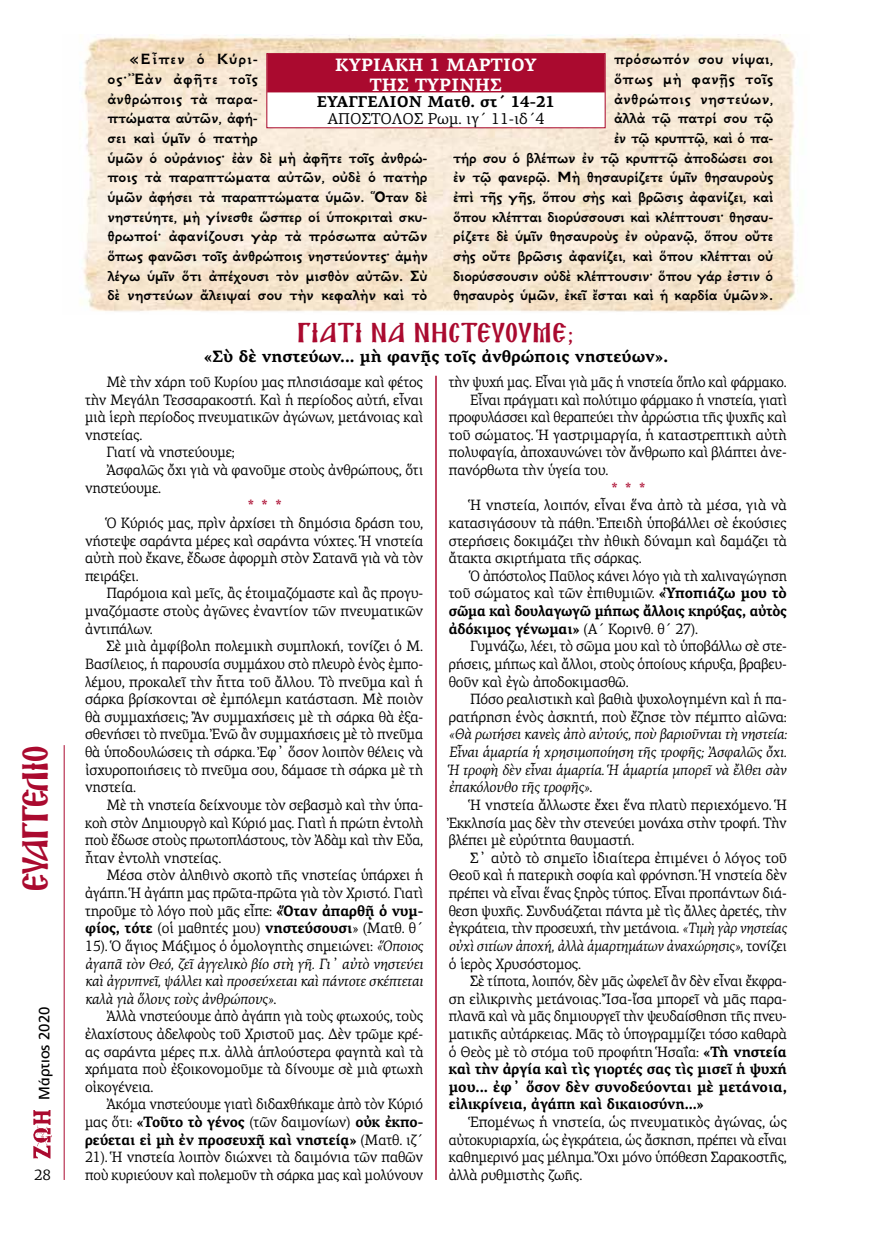
<style>
.page{position:relative;width:872px;height:1234px;background:#fff}
.page>*{position:absolute;margin:0;border:0;box-sizing:border-box;transform-origin:0 0}
.t1{font:31.5px "Mg Agion Oros UC Normal";letter-spacing:-.025em;color:#aa0a2f}
.t2{font:24px "Mg Agion Oros UC Normal";letter-spacing:.05em;color:#aa0a2f}
.t3{font:700 18px/19.4px "PF Agora Serif Pro";color:#fff;text-align:center}
.t4{font:700 16.5px/19.6px "GFS Neohellenic";letter-spacing:-.01em;color:#000}
.t5{font:700 16.5px "PF Agora Serif Pro";color:#000}
.t6{font:700 15.75px "PF Agora Serif Pro";color:#000}
.t7{font:15.75px "PF Agora Serif Pro";color:#000}
.t8{font:15px/17.5px "PF Agora Serif Pro";letter-spacing:-.01em;color:#000;text-align:justify;scale:.95 1}
.t9{font:15px/17.5px "PF Agora Serif Pro";letter-spacing:-.01em;color:#000;text-align:justify;scale:.94 1}
.t10{font:15px/17.5px "PF Agora Serif Pro";letter-spacing:-.01em;color:#000;text-align:justify;scale:.92 1}
.t11{font:15px/17.5px "PF Agora Serif Pro";letter-spacing:-.01em;color:#000;text-align:justify;scale:.96 1}
.t12{font:15px/17.5px "PF Agora Serif Pro";letter-spacing:-.01em;color:#000;text-align:justify;scale:.93 1}
.t13{font:italic 15px/17.5px "PF Agora Serif Pro";letter-spacing:-.01em;color:#000;text-align:justify;scale:.94 1}
.t14{font:15px/17.5px "PF Agora Serif Pro";letter-spacing:-.01em;color:#000;text-align:justify}
.t15{font:15px "PF Agora Serif Pro";letter-spacing:-.01em;color:#000;scale:.91 1}
.t16{font:15px "PF Catalog Poly";color:#000}
.t17{font:15px "PF Agora Serif Pro";color:#aa0a2f;scale:.94 1}
.s1{font-family:"PF Agora Serif Pro"}
.s2{font-weight:700}
.s3{font-style:italic}
.s4{font-style:normal}
</style>
<div class="page">
<img style="left:33px;top:1110px;width:19px;height:48px">
<img style="left:80px;top:34px;width:718px;height:278px">
<hr style="left:64px;top:745px;width:1px;height:434px;background:#aa0a2f">
<hr style="left:435px;top:375px;width:2px;height:804px;background:#aa0a2f">
<svg style="left:268px;top:55px;width:335px;height:71px"></svg>
<div style="left:266px;top:53px;width:339px;height:75px;border:1px solid #aa0a2f"></div>
<h1 class="t1" style="left:22px;top:889px;width:146px;rotate:-90deg">ΕΥΑΓΓΕΛΙΟ</h1>
<p class="t16" style="left:36px;top:1099px;width:95px;rotate:-90deg">Μάρτιος 2020</p>
<p class="t14" style="left:34px;top:1165px;width:18px">28</p>
<p class="t4" style="left:107px;top:48px;width:322px;text-indent:21px">«Εἶπεν ὁ Κύρι-<br>ος·᾽Ἐὰν ἀφῆτε τοῖς<br>ἀνθρώποις τὰ παρα-<br>πτώματα αὐτῶν, ἀφή-<br>σει καὶ ὑμῖν ὁ πατὴρ<br>ὑμῶν ὁ οὐράνιος· ἐὰν δὲ μὴ ἀφῆτε τοῖς ἀνθρώ&shy;ποις τὰ παραπτώματα αὐτῶν, οὐδὲ ὁ πατὴρ ὑμῶν ἀφήσει τὰ παραπτώματα ὑμῶν. Ὅταν δὲ νηστεύητε, μὴ γίνεσθε ὥσπερ οἱ ὑποκριταὶ σκυ&shy;θρωποί· ἀφανίζουσι γὰρ τὰ πρόσωπα αὐτῶν ὅπως φανῶσι τοῖς ἀνθρώποις νηστεύοντες· ἀμὴν λέγω ὑμῖν ὅτι ἀπέχουσι τὸν μισθὸν αὐτῶν. Σὺ δὲ νηστεύων ἄλειψαί σου τὴν κεφαλὴν καὶ τὸ</p>
<p class="t4" style="left:453px;top:48px;width:322px;text-align:right">πρόσωπόν σου νίψαι,<br>ὅπως μὴ φανῇς τοῖς<br>ἀνθρώποις νηστεύων,<br>ἀλλὰ τῷ πατρί σου τῷ<br>ἐν τῷ κρυπτῷ, καὶ ὁ πα-<br>τήρ σου ὁ βλέπων ἐν τῷ κρυπτῷ ἀποδώσει σοι ἐν τῷ φανερῷ. Μὴ θησαυρίζετε ὑμῖν θησαυροὺς ἐπὶ τῆς γῆς, ὅπου σὴς καὶ βρῶσις ἀφανίζει, καὶ ὅπου κλέπται διορύσσουσι καὶ κλέπτουσι· θησαυ&shy;ρίζετε δὲ ὑμῖν θησαυροὺς ἐν οὐρανῷ, ὅπου οὔτε σὴς οὔτε βρῶσις ἀφανίζει, καὶ ὅπου κλέπται οὐ διορύσσουσιν οὐδὲ κλέπτουσιν· ὅπου γάρ ἐστιν ὁ θησαυρὸς ὑμῶν, ἐκεῖ ἔσται καὶ ἡ καρδία ὑμῶν».</p>
<p class="t3" style="left:335px;top:56px;width:203px">ΚΥΡΙΑΚΗ 1 ΜΑΡΤΙΟΥ<br>ΤΗΣ ΤΥΡΙΝΗΣ</p>
<p class="t6" style="left:317px;top:92px;width:240px">ΕΥΑΓΓΕΛΙΟΝ Ματθ. στ΄ 14-21</p>
<p class="t7" style="left:327px;top:110px;width:219px">ΑΠΟΣΤΟΛΟΣ Ρωμ. ιγ΄ 11-ιδ΄4</p>
<h2 class="t2" style="left:299px;top:323px;width:276px">ΓΙΑΤΙ ΝΑ ΝΗΣΤΕΥΟΥΜΕ<span class="s1">;</span></h2>
<p class="t5" style="left:204px;top:345px;width:466px">«Σὺ δὲ νηστεύων... μὴ φανῇς τοῖς ἀνθρώποις νηστεύων».</p>
<p class="t9" style="left:106px;top:373px;width:338px">Μὲ τὴν χάρη τοῦ Κυρίου μας πλησιάσαμε καὶ φέτος</p>
<p class="t9" style="left:85px;top:390px;width:361px">τὴν Μεγάλη Τεσσαρακοστή. Καὶ ἡ περίοδος αὐτή, εἶναι</p>
<p class="t9" style="left:85px;top:408px;width:361px">μιὰ ἱερὴ περίοδος πνευματικῶν ἀγώνων, μετάνοιας καὶ</p>
<p class="t9" style="left:85px;top:426px;width:62px">νηστείας.</p>
<p class="t9" style="left:106px;top:443px;width:138px">Γιατί νὰ νηστεύουμε;</p>
<p class="t9" style="left:106px;top:461px;width:339px">Ἀσφαλῶς ὄχι γιὰ νὰ φανοῦμε στοὺς ἀνθρώπους, ὅτι</p>
<p class="t9" style="left:85px;top:479px;width:82px">νηστεύουμε.</p>
<p class="t17" style="left:248px;top:496px;width:38px">* * *</p>
<p class="t8" style="left:85px;top:514px;width:358px;text-indent:21px">Ὁ Κύριός μας, πρὶν ἀρχίσει τὴ δημόσια δράση του, νήστεψε σαράντα μέρες καὶ σαράντα νύχτες. Ἡ νηστεία αὐτὴ ποὺ ἔκανε, ἔδωσε ἀφορμὴ στὸν Σατανᾶ γιὰ νὰ τὸν πειράξει.</p>
<p class="t9" style="left:85px;top:584px;width:361px;text-indent:21px">Παρόμοια καὶ μεῖς, ἂς ἑτοιμαζόμαστε καὶ ἂς προγυ&shy;μναζόμαστε στοὺς ἀγῶνες ἐναντίον τῶν πνευματικῶν ἀντιπάλων.</p>
<p class="t8" style="left:85px;top:637px;width:357px;text-indent:21px">Σὲ μιὰ ἀμφίβολη πολεμικὴ συμπλοκή, τονίζει ὁ Μ.<br>Βασίλειος, ἡ παρουσία συμμάχου στὸ πλευρὸ ἑνὸς ἐμπο&shy;λέμου, προκαλεῖ τὴν ἧττα τοῦ ἄλλου. Τὸ πνεῦμα καὶ ἡ σάρκα βρίσκονται σὲ ἐμπόλεμη κατάσταση. Μὲ ποιὸν θὰ συμμαχήσεις; Ἂν συμμαχήσεις μὲ τὴ σάρκα θὰ ἐξα&shy;σθενήσει τὸ πνεῦμα. Ἐνῶ ἂν συμμαχήσεις μὲ τὸ πνεῦμα θὰ ὑποδουλώσεις τὴ σάρκα. Ἐφ᾽ ὅσον λοιπὸν θέλεις νὰ ἰσχυροποιήσεις τὸ πνεῦμα σου, δάμασε τὴ σάρκα μὲ τὴ νηστεία.</p>
<p class="t9" style="left:85px;top:795px;width:361px;text-indent:21px">Μὲ τὴ νηστεία δείχνουμε τὸν σεβασμὸ καὶ τὴν ὑπα&shy;κοὴ στὸν Δημιουργὸ καὶ Κύριό μας. Γιατὶ ἡ πρώτη ἐντολὴ ποὺ ἔδωσε στοὺς πρωτοπλάστους, τὸν Ἀδὰμ καὶ τὴν Εὔα, ἦταν ἐντολὴ νηστείας.</p>
<p class="t8" style="left:85px;top:866px;width:357px;text-indent:21px">Μέσα στὸν ἀληθινὸ σκοπὸ τῆς νηστείας ὑπάρχει ἡ ἀγάπη. Ἡ ἀγάπη μας πρῶτα-πρῶτα γιὰ τὸν Χριστό. Γιατὶ τηροῦμε τὸ λόγο ποὺ μᾶς εἶπε: <span class="s2">«Ὅταν ἀπαρθῇ ὁ νυμ&shy;φίος, τότε</span> (οἱ μαθητές μου) <span class="s2">νηστεύσουσι</span>» (Ματθ. θ´ 15). Ὁ ἅγιος Μάξιμος ὁ ὁμολογητὴς σημειώνει: <span class="s3">«Ὅποιος ἀγαπᾶ τὸν Θεό, ζεῖ ἀγγελικὸ βίο στὴ γῆ. Γι᾽ αὐτὸ νηστεύει καὶ ἀγρυπνεῖ, ψάλλει καὶ προσεύχεται καὶ πάντοτε σκέπτεται καλὰ γιὰ ὅλους τοὺς ἀνθρώπους»</span>.</p>
<p class="t12" style="left:85px;top:1007px;width:365px;text-indent:21px">Ἀλλὰ νηστεύουμε ἀπὸ ἀγάπη γιὰ τοὺς φτωχούς, τοὺς ἐλαχίστους ἀδελφοὺς τοῦ Χριστοῦ μας. Δὲν τρῶμε κρέ&shy;ας σαράντα μέρες π.χ. ἀλλὰ ἁπλούστερα φαγητὰ καὶ τὰ χρήματα ποὺ ἐξοικονομοῦμε τὰ δίνουμε σὲ μιὰ φτωχὴ οἰκογένεια.</p>
<p class="t12" style="left:85px;top:1095px;width:365px;text-indent:21px">Ἀκόμα νηστεύουμε γιατὶ διδαχθήκαμε ἀπὸ τὸν Κύριό μας ὅτι: <span class="s2">«Τοῦτο τὸ γένος</span> (τῶν δαιμονίων) <span class="s2">οὐκ ἐκπο&shy;ρεύεται εἰ μὴ ἐν προσευχῇ καὶ νηστείᾳ»</span> (Ματθ. ιζ´ 21). Ἡ νηστεία λοιπὸν διώχνει τὰ δαιμόνια τῶν παθῶν ποὺ κυριεύουν καὶ πολεμοῦν τὴ σάρκα μας καὶ μολύνουν</p>
<p class="t10" style="left:449px;top:373px;width:369px">τὴν ψυχή μας. Εἶναι γιὰ μᾶς ἡ νηστεία ὅπλο καὶ φάρμακο.</p>
<p class="t15" style="left:470px;top:390px;width:350px">Εἶναι πράγματι καὶ πολύτιμο φάρμακο ἡ νηστεία, γιατὶ</p>
<p class="t12" style="left:449px;top:408px;width:365px">προφυλάσσει καὶ θεραπεύει τὴν ἀρρώστια τῆς ψυχῆς καὶ</p>
<p class="t11" style="left:449px;top:426px;width:353px">τοῦ σώματος. Ἡ γαστριμαργία, ἡ καταστρεπτικὴ αὐτὴ</p>
<p class="t12" style="left:449px;top:443px;width:365px">πολυφαγία, ἀποχαυνώνει τὸν ἄνθρωπο καὶ βλάπτει ἀνε-</p>
<p class="t9" style="left:449px;top:461px;width:171px">πανόρθωτα τὴν ὑγεία του.</p>
<p class="t17" style="left:611px;top:478px;width:38px">* * *</p>
<p class="t14" style="left:449px;top:496px;width:340px;text-indent:21px">Ἡ νηστεία, λοιπόν, εἶναι ἕνα ἀπὸ τὰ μέσα, γιὰ νὰ κατασιγάσουν τὰ πάθη. Ἐπειδὴ ὑποβάλλει σὲ ἑκούσιες στερήσεις δοκιμάζει τὴν ἠθικὴ δύναμη καὶ δαμάζει τὰ ἄτακτα σκιρτήματα τῆς σάρκας.</p>
<p class="t10" style="left:449px;top:567px;width:369px;text-indent:21px">Ὁ ἀπόστολος Παῦλος κάνει λόγο γιὰ τὴ χαλιναγώγηση τοῦ σώματος καὶ τῶν ἐπιθυμιῶν. <span class="s2">«Ὑποπιάζω μου τὸ σῶμα καὶ δουλαγωγῶ μήπως ἄλλοις κηρύξας, αὐτὸς ἀδόκιμος γένωμαι»</span> (Α´ Κορινθ. θ´ 27).</p>
<p class="t9" style="left:449px;top:637px;width:361px;text-indent:21px">Γυμνάζω, λέει, τὸ σῶμα μου καὶ τὸ ὑποβάλλω σὲ στε&shy;ρήσεις, μήπως καὶ ἄλλοι, στοὺς ὁποίους κήρυξα, βραβευ&shy;θοῦν καὶ ἐγὼ ἀποδοκιμασθῶ.</p>
<p class="t9" style="left:449px;top:690px;width:361px;text-align:right">Πόσο ρεαλιστικὴ καὶ βαθιὰ ψυχολογημένη καὶ ἡ πα&shy;ρατήρηση ἑνὸς ἀσκητή, ποὺ ἔζησε τὸν πέμπτο αἰῶνα:</p>
<p class="t13" style="left:449px;top:725px;width:361px">«Θὰ ρωτήσει κανεὶς ἀπὸ αὐτούς, ποὺ βαριοῦνται τὴ νηστεία:<br>Εἶναι ἁμαρτία ἡ χρησιμοποίηση τῆς τροφῆς; Ἀσφαλῶς ὄχι.<br>Ἡ τροφὴ δὲν εἶναι ἁμαρτία. Ἡ ἁμαρτία μπορεῖ νὰ ἔλθει σὰν ἐπακόλουθο τῆς τροφῆς»<span class="s4">.</span></p>
<p class="t8" style="left:449px;top:795px;width:357px;text-indent:21px">Ἡ νηστεία ἄλλωστε ἔχει ἕνα πλατὺ περιεχόμενο. Ἡ Ἐκκλησία μας δὲν τὴν στενεύει μονάχα στὴν τροφή. Τὴν βλέπει μὲ εὐρύτητα θαυμαστή.</p>
<p class="t11" style="left:449px;top:848px;width:354px;text-indent:21px">Σ᾽ αὐτὸ τὸ σημεῖο ἰδιαίτερα ἐπιμένει ὁ λόγος τοῦ Θεοῦ καὶ ἡ πατερικὴ σοφία καὶ φρόνηση. Ἡ νηστεία δὲν πρέπει νὰ εἶναι ἕνας ξηρὸς τύπος. Εἶναι προπάντων διά&shy;θεση ψυχῆς. Συνδυάζεται πάντα μὲ τὶς ἄλλες ἀρετές, τὴν ἐγκράτεια, τὴν προσευχή, τὴν μετάνοια. <span class="s3">«Τιμὴ γὰρ νηστείας οὐχὶ σιτίων ἀποχή, ἀλλὰ ἁμαρτημάτων ἀναχώρησις»</span>, τονίζει ὁ ἱερὸς Χρυσόστομος.</p>
<p class="t10" style="left:449px;top:972px;width:369px;text-indent:21px">Σὲ τίποτα, λοιπόν, δὲν μᾶς ὠφελεῖ ἂν δὲν εἶναι ἔκφρα&shy;ση εἰλικρινὴς μετάνοιας. Ἴσα-ἴσα μπορεῖ νὰ μᾶς παρα&shy;πλανᾶ καὶ νὰ μᾶς δημιουργεῖ τὴν ψευδαίσθηση τῆς πνευ&shy;ματικῆς αὐτάρκειας. Μᾶς τὸ ὑπογραμμίζει τόσο καθαρὰ ὁ Θεὸς μὲ τὸ στόμα τοῦ προφήτη Ἡσαΐα: <span class="s2">«Τὴ νηστεία καὶ τὴν ἀργία καὶ τὶς γιορτές σας τὶς μισεῖ ἡ ψυχή μου... ἐφ᾽ ὅσον δὲν συνοδεύονται μὲ μετάνοια, εἰλικρίνεια, ἀγάπη καὶ δικαιοσύνη...»</span></p>
<p class="t11" style="left:449px;top:1112px;width:354px;text-indent:21px">Ἑπομένως ἡ νηστεία, ὡς πνευματικὸς ἀγώνας, ὡς αὐτοκυριαρχία, ὡς ἐγκράτεια, ὡς ἄσκηση, πρέπει νὰ εἶναι καθημερινό μας μέλημα. Ὄχι μόνο ὑπόθεση Σαρακοστῆς, ἀλλὰ ρυθμιστὴς ζωῆς.</p>
</div>
